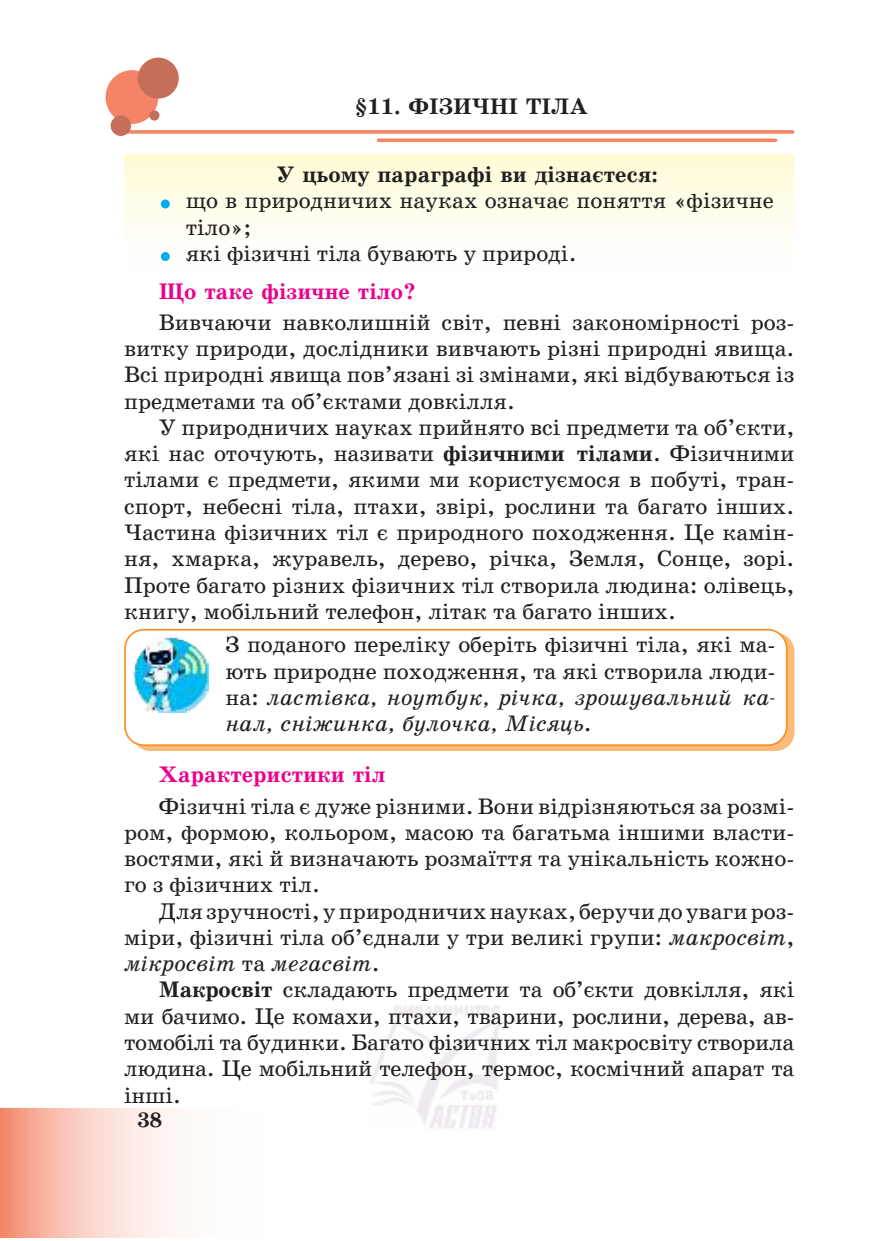
<style>
.page{position:relative;width:869px;height:1241px;background:#fff}
.page>*{position:absolute;margin:0;border:0;box-sizing:border-box;transform-origin:0 0}
.t1{font:22.75px/26.2px "School Book AC";color:#221f1f;text-align:justify}
.t2{font:700 22.75px "School Book AC";color:#221f1f}
.t3{font:700 22.75px "School Book AC";color:#ec008b}
.t4{font:700 21px "School Book AC";color:#221f1f}
.s1{font-weight:700}
.s2{font-style:italic}
</style>
<div class="page">
<img style="left:369px;top:1005px;width:130px;height:123px">
<svg style="left:0;top:1108px;width:174px;height:129px;background:#faccc0"></svg>
<div style="left:124px;top:154px;width:670px;height:117px;background:linear-gradient(to bottom,#fffbd7,#fff)"></div>
<div style="left:161px;top:199px;width:9px;height:9px;background:#00adef;border-radius:50%"></div>
<div style="left:161px;top:252px;width:9px;height:9px;background:#00adef;border-radius:50%"></div>
<div style="left:132px;top:632px;width:662px;height:119px;background:#fbbb7a;border-radius:19px"></div>
<div style="left:125px;top:629px;width:661px;height:116px;background:#fff;border-radius:19px"></div>
<div style="left:124px;top:628px;width:663px;height:118px;border:2px solid #f79327;border-radius:19px"></div>
<img style="left:133px;top:637px;width:75px;height:75px">
<svg style="left:127px;top:130px;width:665px;height:4px;background:#f49277"></svg>
<svg style="left:378px;top:138px;width:397px;height:4px;background:#f59479"></svg>
<div style="left:105px;top:70px;width:53px;height:54px;background:#f48367;border-radius:50%"></div>
<div style="left:138px;top:58px;width:41px;height:41px;background:#c56f5b;border-radius:50%"></div>
<div style="left:111px;top:115px;width:20px;height:21px;background:#c56f5b;border-radius:50%"></div>
<div style="left:149px;top:110px;width:10px;height:11px;background:#c56f5b;border-radius:50%"></div>
<p class="t2" style="left:355px;top:95px;width:234px">§11. ФІЗИЧНІ ТІЛА</p>
<p class="t2" style="left:276px;top:162px;width:382px">У цьому параграфі ви дізнаєтеся:</p>
<p class="t1" style="left:186px;top:187px;width:589px;text-align:left">що в природничих науках означає поняття «фізичне тіло»;<br>які фізичні тіла бувають у природі.</p>
<p class="t3" style="left:159px;top:279px;width:257px">Що таке фізичне тіло?</p>
<p class="t1" style="left:124px;top:309px;width:671px;text-indent:35px">Вивчаючи навколишній світ, певні закономірності роз&shy;витку природи, дослідники вивчають різні природні явища.<br>Всі природні явища пов’язані зі змінами, які відбуваються із предметами та об’єктами довкілля.</p>
<p class="t1" style="left:124px;top:414px;width:671px;text-indent:35px">У природничих науках прийнято всі предмети та об’єкти, які нас оточують, називати <span class="s1">фiзичними тiлами</span>. Фізичними тілами є предмети, якими ми користуємося в побуті, тран&shy;спорт, небесні тіла, птахи, звірі, рослини та багато інших.<br>Частина фізичних тіл є природного походження. Це камін&shy;ня, хмарка, журавель, дерево, річка, Земля, Сонце, зорі.<br>Проте багато різних фізичних тіл створила людина: олівець, книгу, мобільний телефон, літак та багато інших.</p>
<p class="t1" style="left:225px;top:631px;width:551px">З поданого переліку оберіть фізичні тіла, які ма&shy;ють природне походження, та які створила люди&shy;на: <span class="s2">ластівка, ноутбук, річка, зрошувальний ка&shy;нал, сніжинка, булочка, Місяць</span>.</p>
<p class="t3" style="left:159px;top:762px;width:228px">Характеристики тіл</p>
<p class="t1" style="left:124px;top:792px;width:671px;text-indent:35px">Фізичні тіла є дуже різними. Вони відрізняються за розмі&shy;ром, формою, кольором, масою та багатьма іншими власти&shy;востями, які й визначають розмаїття та унікальність кожно&shy;го з фізичних тіл.</p>
<p class="t1" style="left:124px;top:897px;width:671px;text-indent:35px">Для зручності, у природничих науках, беручи до уваги роз&shy;міри, фізичні тіла об’єднали у три великі групи: <span class="s2">макросвіт</span>, <span class="s2">мікросвіт</span> та <span class="s2">мегасвіт</span>.</p>
<p class="t1" style="left:124px;top:976px;width:671px;text-indent:35px"><span class="s1">Макросвіт</span> складають предмети та об’єкти довкілля, які ми бачимо. Це комахи, птахи, тварини, рослини, дерева, ав&shy;томобілі та будинки. Багато фізичних тіл макросвіту створила людина. Це мобільний телефон, термос, космічний апарат та інші.</p>
<p class="t4" style="left:137px;top:1108px;width:26px">38</p>
</div>
